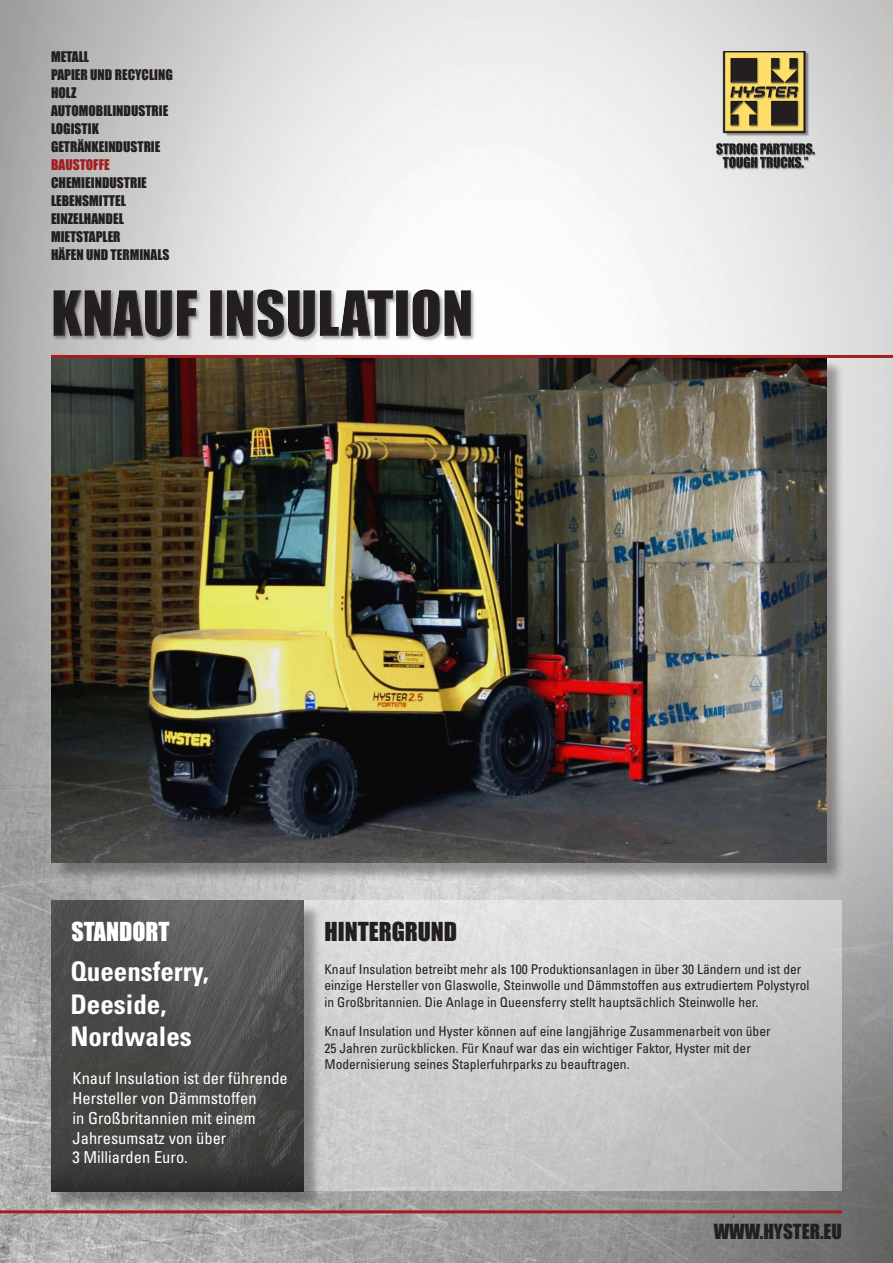
<style>
.page{position:relative;width:893px;height:1263px;background:#fff}
.page>*{position:absolute;margin:0;border:0;box-sizing:border-box;transform-origin:0 0}
.Location_Name{font:700 condensed 27px "Univers";color:#fff}
.Sub_Headline_Black{font:24px "Impact";color:#231f20}
.Sub_Headline_White{font:24px "Impact";color:#fff}
.t1{font:19.2px "Impact";color:#231f20}
.Location_Text{font:condensed 16.5px/19.8px "Univers";color:#fff}
.Body_Text{font:condensed 13.5px/16.5px "Univers";color:#231f20}
.Services_Paragraph{font:13.5px "Impact";color:#231f20}
.Services_Paragraph-2{font:13.5px "Impact";color:#a11d20}
</style>
<div class="page">
<img style="left:0;top:0;width:893px;height:1263px">
<svg style="left:303px;top:901px;width:539px;height:290px;background:#cdcdcd"></svg>
<hr style="left:0;top:1210px;width:842px;height:3px;background:#a11d20">
<div style="left:53px;top:903px;width:269px;height:307px;background:#231f20;opacity:.4"></div>
<img style="left:51px;top:901px;width:252px;height:290px">
<div style="left:53px;top:359px;width:792px;height:522px;background:#231f20;opacity:.4"></div>
<img style="left:51px;top:358px;width:775px;height:504px">
<hr style="left:51px;top:355px;width:842px;height:3px;background:#a11d20">
<img style="left:696px;top:51px;width:135px;height:130px">
<div style="left:52px;top:289px;width:424px;height:53px;background:#231f20;opacity:.4"></div>
<div style="left:51px;top:290px;width:422px;height:49px;background:#fff;opacity:.7"></div>
<div style="left:51px;top:288px;width:421px;height:49px;background:#231f20;opacity:.23"></div>
<p class="Services_Paragraph" style="left:51px;top:46px;width:39px">METALL</p>
<p class="Services_Paragraph" style="left:51px;top:64px;width:123px">PAPIER UND RECYCLING</p>
<p class="Services_Paragraph" style="left:51px;top:82px;width:27px">HOLZ</p>
<p class="Services_Paragraph" style="left:51px;top:100px;width:119px">AUTOMOBILINDUSTRIE</p>
<p class="Services_Paragraph" style="left:51px;top:118px;width:49px">LOGISTIK</p>
<p class="Services_Paragraph" style="left:51px;top:136px;width:111px">GETRÄNKEINDUSTRIE</p>
<p class="Services_Paragraph-2" style="left:51px;top:154px;width:60px">BAUSTOFFE</p>
<p class="Services_Paragraph" style="left:51px;top:172px;width:97px">CHEMIEINDUSTRIE</p>
<p class="Services_Paragraph" style="left:51px;top:190px;width:76px">LEBENSMITTEL</p>
<p class="Services_Paragraph" style="left:51px;top:208px;width:74px">EINZELHANDEL</p>
<p class="Services_Paragraph" style="left:51px;top:226px;width:71px">MIETSTAPLER</p>
<p class="Services_Paragraph" style="left:51px;top:244px;width:120px">HÄFEN UND TERMINALS</p>
<p class="Sub_Headline_White" style="left:71px;top:913px;width:100px">STANDORT</p>
<p class="Sub_Headline_Black" style="left:324px;top:913px;width:134px">HINTERGRUND</p>
<p class="Location_Name" style="left:70px;top:955px;width:140px">Queensferry,</p>
<p class="Location_Name" style="left:70px;top:988px;width:97px">Deeside,</p>
<p class="Location_Name" style="left:70px;top:1020px;width:123px">Nordwales</p>
<p class="Location_Text" style="left:72px;top:1068px;width:217px">Knauf Insulation ist der führende<br>Hersteller von Dämmstoffen<br>in Großbritannien mit einem<br>Jahresumsatz von über<br>3 Milliarden Euro.</p>
<p class="Body_Text" style="left:324px;top:961px;width:487px">Knauf Insulation betreibt mehr als 100 Produktionsanlagen in über 30 Ländern und ist der einzige Hersteller von Glaswolle, Steinwolle und Dämmstoffen aus extrudiertem Polystyrol in Großbritannien. Die Anlage in Queensferry stellt hauptsächlich Steinwolle her.</p>
<p class="Body_Text" style="left:324px;top:1023px;width:448px">Knauf Insulation und Hyster können auf eine langjährige Zusammenarbeit von über<br>25 Jahren zurückblicken. Für Knauf war das ein wichtiger Faktor, Hyster mit der<br>Modernisierung seines Staplerfuhrparks zu beauftragen.</p>
<p class="t1" style="left:714px;top:1216px;width:130px">WWW.HYSTER.EU</p>
</div>
